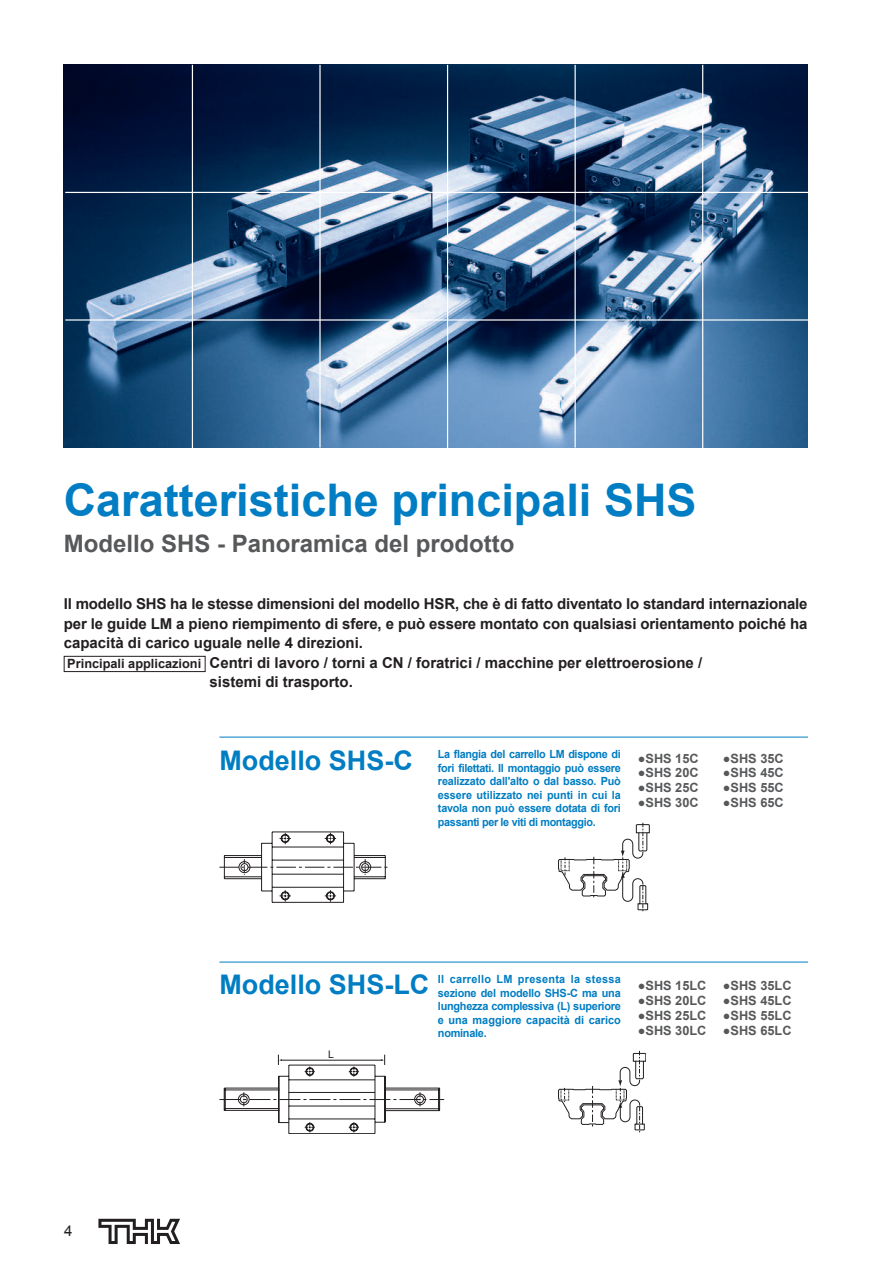
<style>
.page{position:relative;width:893px;height:1263px;background:#fff}
.page>*{position:absolute;margin:0;border:0;box-sizing:border-box;transform-origin:0 0}
.t1{font:700 45px "Arial";color:#007dc3}
.t2{font:700 27px "Arial";color:#007dc3}
.t3{font:700 24px "Arial";color:#57585a}
.t4{font:700 15px "Arial";letter-spacing:-.005em;color:#231f20}
.t5{font:15px "Arial";color:#231f20}
.t6{font:700 12.75px "Arial";color:#57585a}
.t7{font:700 11.25px/13.5px "Arial";letter-spacing:-.025em;color:#007dc3;text-align:justify;scale:.96 1}
.t8{font:700 11.25px/13.5px "Arial";letter-spacing:-.025em;color:#007dc3;text-align:justify}
.t9{font:10.5px "Arial";color:#231f20}
.s1{font-size:12.75px}
.s2{font-weight:400}
</style>
<div class="page">
<svg style="left:98px;top:1219px;width:82px;height:25px"></svg>
<svg style="left:558px;top:823px;width:91px;height:89px"></svg>
<svg style="left:219px;top:832px;width:169px;height:70px"></svg>
<svg style="left:558px;top:1051px;width:88px;height:82px"></svg>
<svg style="left:219px;top:1055px;width:225px;height:79px"></svg>
<hr style="left:219px;top:962px;width:589px;height:1px;background:#007dc3">
<hr style="left:219px;top:737px;width:589px;height:1px;background:#007dc3">
<div style="left:64px;top:656px;width:142px;height:16px;border:1px solid #231f20"></div>
<img style="left:64px;top:65px;width:744px;height:383px">
<hr style="left:192px;top:65px;width:1px;height:383px;background:#fff">
<hr style="left:702px;top:65px;width:1px;height:384px;background:#fff">
<hr style="left:65px;top:192px;width:766px;height:1px;background:#fff">
<hr style="left:65px;top:319px;width:766px;height:2px;background:#fff">
<hr style="left:574px;top:65px;width:2px;height:383px;background:#fff">
<hr style="left:319px;top:65px;width:2px;height:383px;background:#fff">
<hr style="left:447px;top:65px;width:1px;height:383px;background:#fff">
<h1 class="t1" style="left:64px;top:471px;width:634px">Caratteristiche principali SHS</h1>
<h3 class="t3" style="left:64px;top:528px;width:452px">Modello SHS - Panoramica del prodotto</h3>
<p class="t4" style="left:64px;top:594px;width:745px">Il modello SHS ha le stesse dimensioni del modello HSR, che è di fatto diventato lo standard internazionale</p>
<p class="t4" style="left:64px;top:614px;width:745px">per le guide LM a pieno riempimento di sfere, e può essere montato con qualsiasi orientamento poiché ha</p>
<p class="t4" style="left:64px;top:633px;width:301px">capacità di carico uguale nelle 4 direzioni.</p>
<p class="t4" style="left:67px;top:653px;width:636px"><span class="s1">Principali applicazioni</span> Centri di lavoro / torni a CN / foratrici / macchine per elettroerosione /</p>
<p class="t4" style="left:210px;top:672px;width:145px">sistemi di trasporto.</p>
<p class="t5" style="left:64px;top:1220px;width:10px">4</p>
<h2 class="t2" style="left:219px;top:742px;width:195px">Modello SHS-C</h2>
<p class="t7" style="left:438px;top:748px;width:192px">La flangia del carrello LM dispone di fori filettati. Il montaggio può essere realizzato dall'alto o dal basso. Può essere utilizzato nei punti in cui la tavola non può essere dotata di fori passanti per le viti di montaggio.</p>
<p class="t6" style="left:638px;top:750px;width:62px"><span class="s2">●</span>SHS 15C</p>
<p class="t6" style="left:723px;top:750px;width:62px"><span class="s2">●</span>SHS 35C</p>
<p class="t6" style="left:638px;top:765px;width:62px"><span class="s2">●</span>SHS 20C</p>
<p class="t6" style="left:723px;top:765px;width:62px"><span class="s2">●</span>SHS 45C</p>
<p class="t6" style="left:638px;top:779px;width:62px"><span class="s2">●</span>SHS 25C</p>
<p class="t6" style="left:723px;top:779px;width:62px"><span class="s2">●</span>SHS 55C</p>
<p class="t6" style="left:638px;top:794px;width:62px"><span class="s2">●</span>SHS 30C</p>
<p class="t6" style="left:723px;top:794px;width:62px"><span class="s2">●</span>SHS 65C</p>
<h2 class="t2" style="left:219px;top:967px;width:212px">Modello SHS-LC</h2>
<p class="t8" style="left:438px;top:973px;width:184px">Il carrello LM presenta la stessa sezione del modello SHS-C ma una lunghezza complessiva (L) superiore e una maggiore capacità di carico nominale.</p>
<p class="t9" style="left:328px;top:1047px;width:7px">L</p>
<p class="t6" style="left:638px;top:977px;width:70px"><span class="s2">●</span>SHS 15LC</p>
<p class="t6" style="left:723px;top:977px;width:70px"><span class="s2">●</span>SHS 35LC</p>
<p class="t6" style="left:638px;top:992px;width:70px"><span class="s2">●</span>SHS 20LC</p>
<p class="t6" style="left:723px;top:992px;width:70px"><span class="s2">●</span>SHS 45LC</p>
<p class="t6" style="left:638px;top:1007px;width:70px"><span class="s2">●</span>SHS 25LC</p>
<p class="t6" style="left:723px;top:1007px;width:70px"><span class="s2">●</span>SHS 55LC</p>
<p class="t6" style="left:638px;top:1022px;width:70px"><span class="s2">●</span>SHS 30LC</p>
<p class="t6" style="left:723px;top:1022px;width:70px"><span class="s2">●</span>SHS 65LC</p>
</div>
